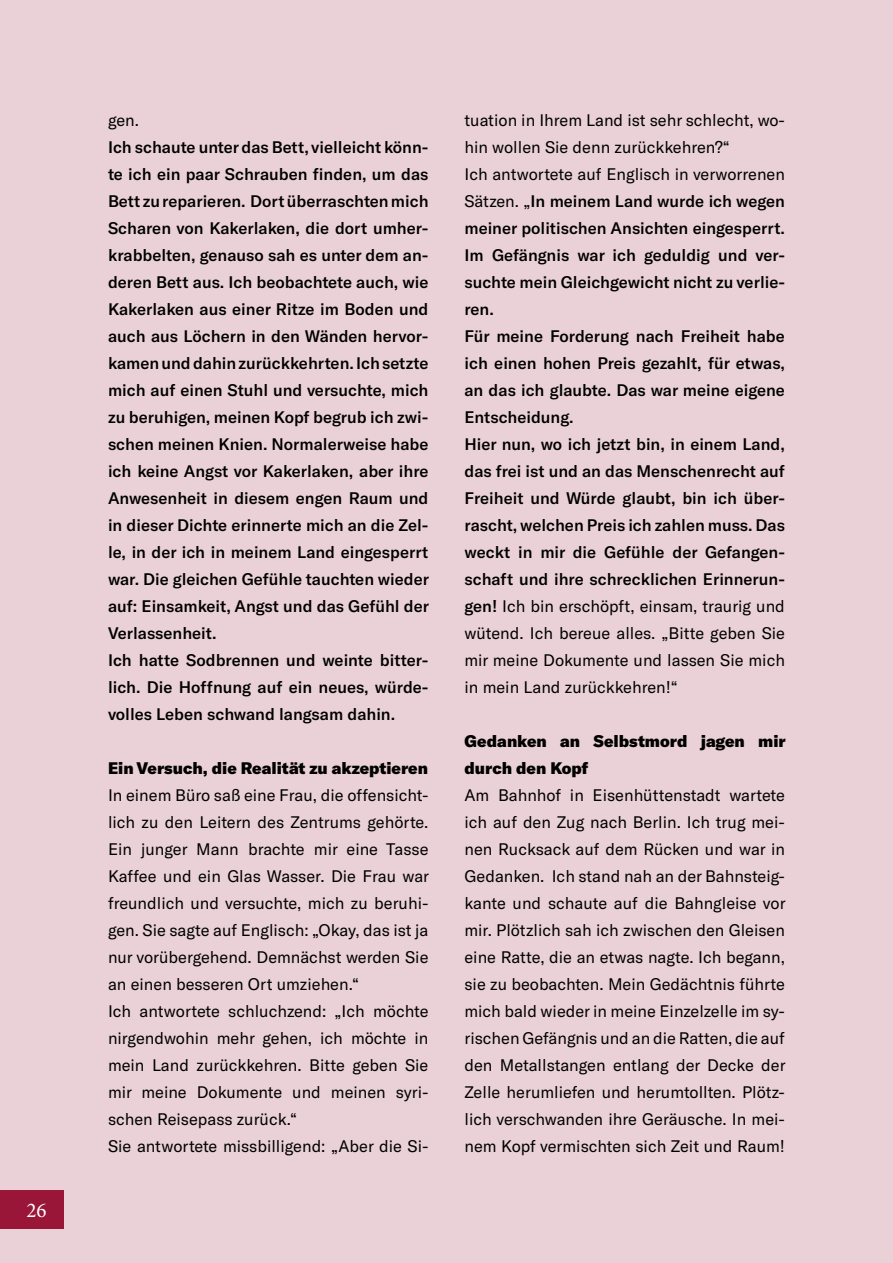
<style>
.page{position:relative;width:893px;height:1263px;background:#ead1d7}
.page>*{position:absolute;margin:0;border:0;box-sizing:border-box;transform-origin:0 0}
.t1{font:21px "Minion Pro";color:#fff}
.t2{font:500 16.5px/27px "GT America";color:#000}
.t3{font:16.5px/27px "GT America";color:#000}
.t4{font:900 16.5px/27px "GT America";color:#000}
.s1{font-weight:400}
</style>
<div class="page">
<div style="left:0;top:1190px;width:64px;height:38px;background:#991638"></div>
<p class="t1" style="left:26px;top:1196px;width:22px">26</p>
<p class="t3" style="left:108px;top:107px;width:33px">gen.</p>
<p class="t2" style="left:108px;top:134px;width:323px">Ich schaute unter das Bett, vielleicht könn&shy;te ich ein paar Schrauben finden, um das Bett zu reparieren. Dort überraschten mich Scharen von Kakerlaken, die dort umher&shy;krabbelten, genauso sah es unter dem an&shy;deren Bett aus. Ich beobachtete auch, wie Kakerlaken aus einer Ritze im Boden und auch aus Löchern in den Wänden hervor&shy;kamen und dahin zurückkehrten. Ich setzte mich auf einen Stuhl und versuchte, mich zu beruhigen, meinen Kopf begrub ich zwi&shy;schen meinen Knien. Normalerweise habe ich keine Angst vor Kakerlaken, aber ihre Anwesenheit in diesem engen Raum und in dieser Dichte erinnerte mich an die Zel&shy;le, in der ich in meinem Land eingesperrt war. Die gleichen Gefühle tauchten wieder auf: Einsamkeit, Angst und das Gefühl der Verlassenheit.<br>Ich hatte Sodbrennen und weinte bitter&shy;lich. Die Hoffnung auf ein neues, würde&shy;volles Leben schwand langsam dahin.</p>
<p class="t4" style="left:108px;top:754px;width:322px">Ein Versuch, die Realität zu akzeptieren</p>
<p class="t3" style="left:108px;top:782px;width:323px">In einem Büro saß eine Frau, die offensicht&shy;lich zu den Leitern des Zentrums gehörte.<br>Ein junger Mann brachte mir eine Tasse Kaffee und ein Glas Wasser. Die Frau war freundlich und versuchte, mich zu beruhi&shy;gen. Sie sagte auf Englisch: „Okay, das ist ja nur vorübergehend. Demnächst werden Sie an einen besseren Ort umziehen.“<br>Ich antwortete schluchzend: „Ich möchte nirgendwohin mehr gehen, ich möchte in mein Land zurückkehren. Bitte geben Sie mir meine Dokumente und meinen syri&shy;schen Reisepass zurück.“<br>Sie antwortete missbilligend: „Aber die Si-</p>
<p class="t2" style="left:464px;top:106px;width:322px"><span class="s1">tuation in Ihrem Land ist sehr schlecht, wo&shy;hin wollen Sie denn zurückkehren?“<br>Ich antwortete auf Englisch in verworrenen Sätzen. „</span>In meinem Land wurde ich wegen meiner politischen Ansichten eingesperrt.<br>Im Gefängnis war ich geduldig und ver&shy;suchte mein Gleichgewicht nicht zu verlie&shy;ren.<br>Für meine Forderung nach Freiheit habe ich einen hohen Preis gezahlt, für etwas, an das ich glaubte. Das war meine eigene Entscheidung.<br>Hier nun, wo ich jetzt bin, in einem Land, das frei ist und an das Menschenrecht auf Freiheit und Würde glaubt, bin ich über&shy;rascht, welchen Preis ich zahlen muss. Das weckt in mir die Gefühle der Gefangen&shy;schaft und ihre schrecklichen Erinnerun&shy;gen! <span class="s1">Ich bin erschöpft, einsam, traurig und wütend. Ich bereue alles. „Bitte geben Sie mir meine Dokumente und lassen Sie mich in mein Land zurückkehren!“</span></p>
<p class="t4" style="left:464px;top:727px;width:323px">Gedanken an Selbstmord jagen mir durch den Kopf</p>
<p class="t3" style="left:464px;top:781px;width:323px;text-align:justify">Am Bahnhof in Eisenhüttenstadt wartete ich auf den Zug nach Berlin. Ich trug mei&shy;nen Rucksack auf dem Rücken und war in Gedanken. Ich stand nah an der Bahnsteig&shy;kante und schaute auf die Bahngleise vor mir. Plötzlich sah ich zwischen den Gleisen eine Ratte, die an etwas nagte. Ich begann, sie zu beobachten. Mein Gedächtnis führte mich bald wieder in meine Einzelzelle im sy&shy;rischen Gefängnis und an die Ratten, die auf den Metallstangen entlang der Decke der Zelle herumliefen und herumtollten. Plötz&shy;lich verschwanden ihre Geräusche. In mei&shy;nem Kopf vermischten sich Zeit und Raum!</p>
</div>
